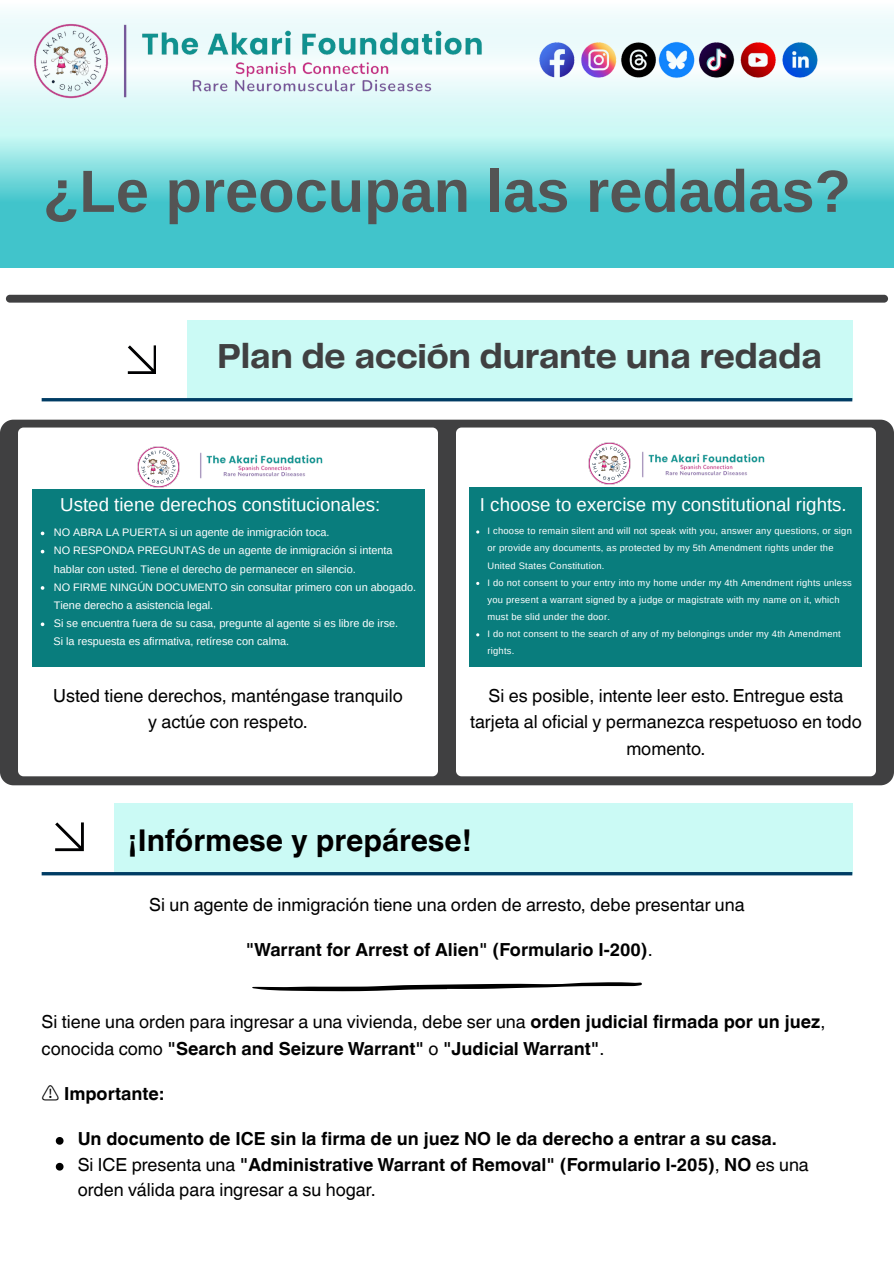
<style>
.page{position:relative;width:894px;height:1263px;background:#fff}
.page>*{position:absolute;margin:0;border:0;box-sizing:border-box;transform-origin:0 0}
.t1{font:700 59.55px "Arimo";color:#545454}
.t2{font:700 36px "Telegraf";letter-spacing:-.015em;color:#404041}
.t3{font:700 30px "Helvetica World";color:#000}
.t4{font:18.75px "Arimo";color:#fff}
.t5{font:18px/26.4px "Helvetica World";color:#000;text-align:center}
.t6{font:700 18px/27px "Helvetica World";color:#000}
.t7{font:10.95px/18.1px "Arimo";color:#fff}
.t8{font:9.3px/17.1px "Arimo";letter-spacing:.025em;color:#fff}
.s1{font-weight:400}
.s2{font-family:"Noto Sans CJ Ksc";font-weight:400}
.s3{font-weight:700}
</style>
<div class="page">
<svg style="left:0;top:11px;width:893px;height:257px"></svg>
<img style="left:531px;top:33px;width:294px;height:55px">
<img style="left:20px;top:16px;width:475px;height:88px">
<div style="left:6px;top:295px;width:881px;height:8px;background:#404041;border-radius:4px"></div>
<div style="left:187px;top:321px;width:665px;height:79px;background:#cbfaf5"></div>
<svg style="left:128px;top:345px;width:28px;height:29px"></svg>
<hr style="left:42px;top:398px;width:810px;height:3px;background:#003c64">
<svg style="left:0;top:420px;width:893px;height:365px;fill:#404041"></svg>
<svg style="left:18px;top:428px;width:420px;height:348px"></svg>
<div style="left:32px;top:441px;width:392px;height:225px;background:#097d7d"></div>
<div style="left:32px;top:441px;width:392px;height:48px;background:#fff"></div>
<img style="left:200px;top:452px;width:123px;height:27px">
<img style="left:137px;top:446px;width:43px;height:42px">
<svg style="left:41px;top:586px;width:3px;height:4px"></svg>
<svg style="left:41px;top:622px;width:3px;height:4px"></svg>
<svg style="left:456px;top:428px;width:419px;height:348px"></svg>
<div style="left:469px;top:441px;width:393px;height:225px;background:#097d7d"></div>
<div style="left:469px;top:441px;width:393px;height:46px;background:#fff"></div>
<img style="left:642px;top:451px;width:123px;height:27px">
<img style="left:588px;top:442px;width:43px;height:43px">
<svg style="left:476px;top:530px;width:3px;height:4px"></svg>
<div style="left:114px;top:803px;width:738px;height:71px;background:#cbfaf5"></div>
<svg style="left:55px;top:822px;width:28px;height:29px"></svg>
<hr style="left:42px;top:872px;width:810px;height:3px;background:#003c64">
<svg style="left:252px;top:982px;width:389px;height:9px"></svg>
<svg style="left:56px;top:1137px;width:7px;height:8px"></svg>
<svg style="left:56px;top:1163px;width:7px;height:7px"></svg>
<p class="t1" style="left:43px;top:158px;width:809px">¿Le preocupan las redadas?</p>
<p class="t2" style="left:217px;top:341px;width:605px">Plan de acción durante una redada</p>
<p class="t4" style="left:60px;top:494px;width:321px">Usted tiene derechos constitucionales:</p>
<p class="t7" style="left:54px;top:523px;width:277px">NO ABRA LA PUERTA si un agente de inmigración toca.</p>
<p class="t7" style="left:54px;top:541px;width:340px">NO RESPONDA PREGUNTAS de un agente de inmigración si intenta hablar con usted. Tiene el derecho de permanecer en silencio.</p>
<p class="t7" style="left:54px;top:578px;width:364px">NO FIRME NINGÚN DOCUMENTO sin consultar primero con un abogado.<br>Tiene derecho a asistencia legal.</p>
<p class="t7" style="left:54px;top:614px;width:346px">Si se encuentra fuera de su casa, pregunte al agente si es libre de irse.</p>
<p class="t7" style="left:53px;top:632px;width:237px">Si la respuesta es afirmativa, retírese con calma.</p>
<p class="t5" style="left:53px;top:683px;width:351px;line-height:25.8px">Usted tiene derechos, manténgase tranquilo y actúe con respeto.</p>
<p class="t4" style="left:480px;top:494px;width:368px">I choose to exercise my constitutional rights.</p>
<p class="t8" style="left:487px;top:523px;width:366px">I choose to remain silent and will not speak with you, answer any questions, or sign or provide any documents, as protected by my 5th Amendment rights under the<br>United States Constitution.</p>
<p class="t8" style="left:487px;top:574px;width:366px">I do not consent to your entry into my home under my 4th Amendment rights unless you present a warrant signed by a judge or magistrate with my name on it, which must be slid under the door.</p>
<p class="t8" style="left:487px;top:625px;width:355px">I do not consent to the search of any of my belongings under my 4th Amendment rights.</p>
<p class="t5" style="left:470px;top:683px;width:393px">Si es posible, intente leer esto. Entregue esta tarjeta al oficial y permanezca respetuoso en todo momento.</p>
<p class="t3" style="left:128px;top:815px;width:345px">¡Infórmese y prepárese!</p>
<p class="t5" style="left:149px;top:892px;width:596px">Si un agente de inmigración tiene una orden de arresto, debe presentar una</p>
<p class="t6" style="left:245px;top:935px;width:408px">"Warrant for Arrest of Alien" (Formulario I-200)<span class="s1">.</span></p>
<p class="t6" style="left:42px;top:1007px;width:785px"><span class="s1">Si tiene una orden para ingresar a una vivienda, debe ser una</span> orden judicial firmada por un juez<span class="s1">, conocida como</span> "Search and Seizure Warrant" <span class="s1">o</span> "Judicial Warrant"<span class="s1">.</span></p>
<p class="t6" style="left:42px;top:1079px;width:124px"><span class="s2">⚠️</span> Importante:</p>
<p class="t6" style="left:78px;top:1124px;width:700px">Un documento de ICE sin la firma de un juez NO le da derecho a entrar a su casa.</p>
<p class="t5" style="left:78px;top:1153px;width:732px;line-height:24.8px;text-align:left">Si ICE presenta una <span class="s3">"Administrative Warrant of Removal" (Formulario I-205)</span>, <span class="s3">NO</span> es una orden válida para ingresar a su hogar.</p>
</div>
